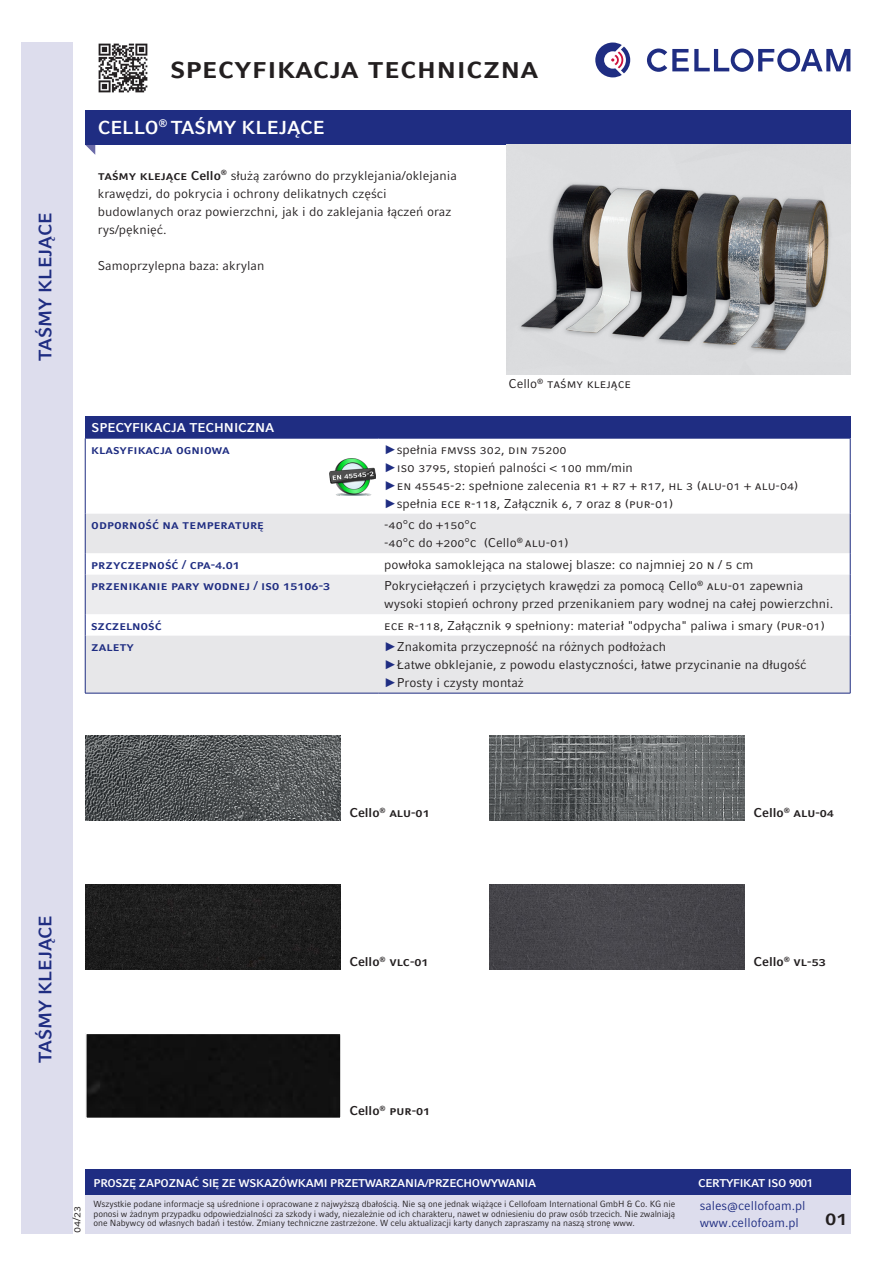
<style>
.page{position:relative;width:893px;height:1263px;background:#fff}
.page>*{position:absolute;margin:0;border:0;box-sizing:border-box;transform-origin:0 0}
.Aufzählungen{font:700 30px "Compatil Fact LT Pro";color:#231f20}
.t1{font:700 21px "Compatil Fact LT Pro";color:#231f20}
.Seitentitel{font:700 18.75px "Compatil Fact LT Pro";color:#fff}
.t2{font:700 18px "Compatil Fact LT Pro";color:#1f2d82}
.Aufzählungen-2{font:12.75px/18px "Compatil Fact LT Pro";color:#231f20}
.Aufzählungen-3{font:700 12.75px "Compatil Fact LT Pro";color:#1f2d82}
.Aufzählungen-4{font:700 12.75px "Compatil Fact LT Pro";color:#231f20}
.t3{font:12.75px/16.5px "Compatil Fact LT Pro";color:#1f2d82}
.Überschrift{font:700 12.75px "Compatil Fact LT Pro";color:#fff}
.t4{font:700 11.25px "Compatil Fact LT Pro";letter-spacing:-.025em;color:#fff}
.Fließtext{font:11.25px "Compatil Fact LT Pro";color:#231f20}
.t5{font:9px/9.8px "Compatil Fact LT Pro";letter-spacing:-.01em;color:#231f20;text-align:justify;scale:.96 1}
.s1{font-weight:700}
.s2{font-family:"Arial";color:#1f2d82}
.s3{font-family:"Arial";font-weight:700;color:#1f2d82}
</style>
<div class="page">
<div style="left:21px;top:43px;width:51px;height:1190px;background:#dddded"></div>
<svg style="left:85px;top:145px;width:10px;height:10px"></svg>
<div style="left:85px;top:111px;width:765px;height:34px;background:#1f2d82"></div>
<div style="left:85px;top:417px;width:765px;height:21px;background:#1f2d82"></div>
<div style="left:86px;top:514px;width:764px;height:179px;background:#e7e7e9"></div>
<hr style="left:85px;top:438px;width:1px;height:76px;background:#1f2d82">
<hr style="left:85px;top:438px;width:293px;height:1px;background:#1f2d82">
<hr style="left:378px;top:438px;width:472px;height:1px;background:#1f2d82">
<hr style="left:850px;top:438px;width:1px;height:76px;background:#1f2d82">
<hr style="left:85px;top:514px;width:1px;height:39px;background:#1f2d82">
<hr style="left:850px;top:514px;width:1px;height:39px;background:#1f2d82">
<svg style="left:85px;top:553px;width:766px;height:83px"></svg>
<hr style="left:85px;top:636px;width:1px;height:57px;background:#1f2d82">
<hr style="left:85px;top:693px;width:293px;height:1px;background:#1f2d82">
<hr style="left:850px;top:636px;width:1px;height:57px;background:#1f2d82">
<hr style="left:378px;top:693px;width:472px;height:1px;background:#1f2d82">
<img style="left:98px;top:43px;width:50px;height:50px">
<img style="left:516px;top:154px;width:330px;height:212px">
<img style="left:86px;top:736px;width:255px;height:85px">
<img style="left:490px;top:736px;width:255px;height:85px">
<img style="left:86px;top:885px;width:255px;height:85px">
<img style="left:490px;top:885px;width:255px;height:85px">
<div style="left:88px;top:1035px;width:251px;height:81px;background:#101010"></div>
<div style="left:85px;top:1032px;width:257px;height:87px;border:2px solid #fff"></div>
<svg style="left:595px;top:43px;width:35px;height:34px"></svg>
<svg style="left:647px;top:49px;width:203px;height:23px"></svg>
<div style="left:85px;top:1171px;width:765px;height:62px;background:#dddded"></div>
<div style="left:85px;top:1169px;width:765px;height:26px;background:#1f2d82"></div>
<img style="left:330px;top:458px;width:46px;height:38px">
<h3 class="t2" style="left:35px;top:361px;width:149px;rotate:-90deg">TAŚMY KLEJĄCE</h3>
<p class="Aufzählungen" style="left:170px;top:49px;width:124px">SPECYFIKACJA</p>
<p class="Aufzählungen" style="left:367px;top:49px;width:172px">TECHNICZNA</p>
<p class="Seitentitel" style="left:98px;top:116px;width:228px">CELLO<sup>®</sup> TAŚMY KLEJĄCE</p>
<p class="Aufzählungen-2" style="left:98px;top:166px;width:361px"><span class="s1">taśmy klejące Cello</span><sup>®</sup> służą zarówno do przyklejania/oklejania krawędzi, do pokrycia i ochrony delikatnych części budowlanych oraz powierzchni, jak i do zaklejania łączeń oraz rys/pęknięć.</p>
<p class="Aufzählungen-2" style="left:98px;top:256px;width:168px">Samoprzylepna baza: akrylan</p>
<p class="Aufzählungen-2" style="left:509px;top:375px;width:124px">Cello<sup>®</sup> taśmy klejące</p>
<p class="Überschrift" style="left:91px;top:420px;width:184px">SPECYFIKACJA TECHNICZNA</p>
<p class="Aufzählungen-3" style="left:91px;top:442px;width:140px">klasyfi kacja ogni owa</p>
<p class="Aufzählungen-2" style="left:384px;top:440px;width:416px"><span class="s2">►</span>spełnia fmvss 302, din 75200<br><span class="s2">►</span>iso 3795, stopień palności &lt; 100 mm/min<br><span class="s2">►</span>en 45545-2: spełnione zalecenia r1 + r7 + r17, hl 3 (alu-01 + alu-04) <span class="s3">►</span>spełnia ece r-118, Załącznik 6, 7 oraz 8 (pur-01)</p>
<p class="Aufzählungen-3" style="left:91px;top:517px;width:174px">odporność na temperaturę</p>
<p class="Aufzählungen-2" style="left:384px;top:516px;width:186px">-40°c do +150°c<br>-40°c do +200°c (Cello<sup>®</sup> alu-01)</p>
<p class="Aufzählungen-3" style="left:91px;top:557px;width:150px">przyczepn ość / cpa-4.01</p>
<p class="Aufzählungen-2" style="left:384px;top:555px;width:371px">powłoka samoklejąca na stalowej blasze: co najmniej 20 n / 5 cm</p>
<p class="Aufzählungen-3" style="left:91px;top:578px;width:240px">Przeni kani e pary wodn ej / iso 15106-3</p>
<p class="Aufzählungen-2" style="left:384px;top:577px;width:450px">Pokryciełączeń i przyciętych krawędzi za pomocą Cello<sup>®</sup> alu-01 zapewnia wysoki stopień ochrony przed przenikaniem pary wodnej na całej powierzchni.</p>
<p class="Aufzählungen-3" style="left:91px;top:618px;width:72px">szczelność</p>
<p class="Aufzählungen-2" style="left:384px;top:616px;width:7px">ECE</p>
<p class="Aufzählungen-2" style="left:407px;top:616px;width:419px">R-118, Załącznik 9 spełniony: materiał "odpycha" paliwa i smary (pur-01)</p>
<p class="Aufzählungen-3" style="left:91px;top:639px;width:16px">ZALETY</p>
<p class="Aufzählungen-2" style="left:384px;top:638px;width:424px"><span class="s2">►</span>Znakomita przyczepność na różnych podłożach<br><span class="s2">►</span>Łatwe obklejanie, z powodu elastyczności, łatwe przycinanie na długość <span class="s2">►</span>Prosty i czysty montaż</p>
<p class="Aufzählungen-4" style="left:349px;top:805px;width:82px">Cello<sup>®</sup> alu-01</p>
<p class="Aufzählungen-4" style="left:754px;top:805px;width:82px">Cello<sup>®</sup> alu-04</p>
<h3 class="t2" style="left:35px;top:1063px;width:149px;rotate:-90deg">TAŚMY KLEJĄCE</h3>
<p class="Aufzählungen-4" style="left:349px;top:954px;width:81px">Cello<sup>®</sup> vlc-01</p>
<p class="Aufzählungen-4" style="left:754px;top:954px;width:74px">Cello<sup>®</sup> vl-53</p>
<p class="Aufzählungen-4" style="left:349px;top:1103px;width:82px">Cello<sup>®</sup> pur-01</p>
<p class="Fließtext" style="left:70px;top:1233px;width:29px;rotate:-90deg">04/23</p>
<p class="t4" style="left:94px;top:1176px;width:444px">PROSZĘ ZAPOZNAĆ SIĘ ZE WSKAZÓWKAMI PRZETWARZANIA/PRZECHOWYWANIA</p>
<p class="t4" style="left:698px;top:1176px;width:117px">CERTYFIKAT ISO 9001</p>
<p class="t3" style="left:700px;top:1198px;width:107px">sales@cellofoam.pl www.cellofoam.pl</p>
<p class="t5" style="left:94px;top:1199px;width:607px">Wszystkie podane informacje są uśrednione i opracowane z najwyższą dbałością. Nie są one jednak wiążące i Cellofoam International GmbH &amp; Co. KG nie ponosi w żadnym przypadku odpowiedzialności za szkody i wady, niezależnie od ich charakteru, nawet w odniesieniu do praw osób trzecich. Nie zwalniają one Nabywcy od własnych badań i testów. Zmiany techniczne zastrzeżone. W celu aktualizacji karty danych zapraszamy na naszą stronę www.</p>
<h2 class="t1" style="left:825px;top:1205px;width:24px">01</h2>
</div>
